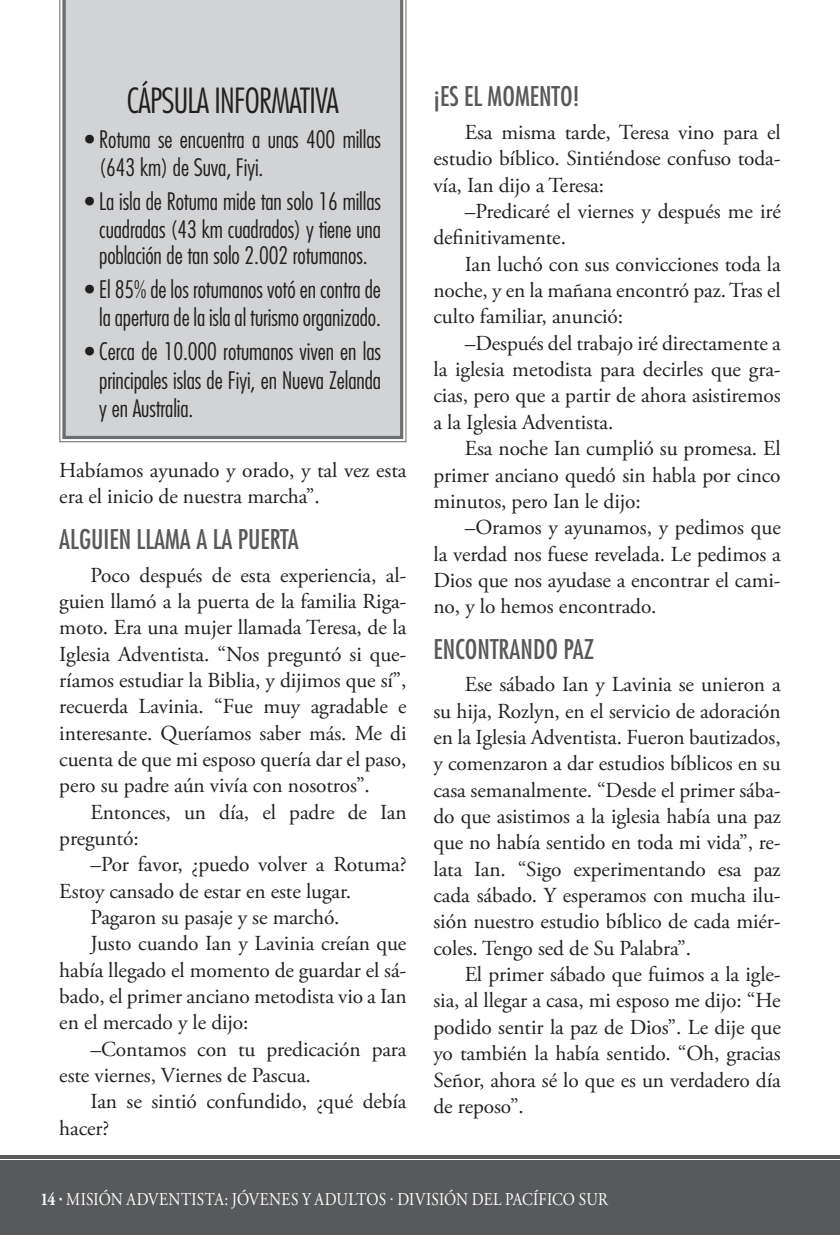
<style>
.page{position:relative;width:840px;height:1235px;background:#fff}
.page>*{position:absolute;margin:0;border:0;box-sizing:border-box;transform-origin:0 0}
.t1{font:300 condensed 33.75px "Futura Std";letter-spacing:-.025em;color:#231f20}
.t2{font:condensed 26.55px "Futura Std";color:#58595b}
.t3{font:300 condensed 23.4px/28.1px "Futura Std";letter-spacing:-.005em;color:#231f20;text-align:right}
.t4{font:21.38px/26.3px "Adobe Garamond Pro";letter-spacing:-.005em;color:#231f20;text-align:justify}
.t5{font:18px "Adobe Garamond Pro";letter-spacing:.01em;color:#fff;scale:.85 1}
.s1{font-weight:700}
</style>
<div class="page">
<svg style="left:59px;top:0;width:348px;height:443px"></svg>
<div style="left:62px;top:0;width:341px;height:439px;background:#d1d3d4"></div>
<div style="left:0;top:1160px;width:839px;height:75px;background:#58595b"></div>
<hr style="left:0;top:1155px;width:839px;height:3px;background:#58595b">
<h1 class="t1" style="left:127px;top:84px;width:213px">CÁPSULA INFORMATIVA</h1>
<p class="t3" style="left:99px;top:127px;width:283px;text-align:left;text-indent:-14px">• Rotuma se encuentra a unas 400 millas (643 km) de Suva, Fiyi.</p>
<p class="t3" style="left:85px;top:189px;width:297px">• La isla de Rotuma mide tan solo 16 millas cuadradas (43 km cuadrados) y tiene una</p>
<p class="t3" style="left:99px;top:243px;width:270px">población de tan solo 2.002 rotumanos.</p>
<p class="t3" style="left:85px;top:277px;width:297px">• El 85% de los rotumanos votó en contra de la apertura de la isla al turismo organizado.</p>
<p class="t3" style="left:99px;top:339px;width:283px;text-align:justify;text-indent:-14px">• Cerca de 10.000 rotumanos viven en las principales islas de Fiyi, en Nueva Zelanda y en Australia.</p>
<p class="t4" style="left:59px;top:458px;width:348px">Habíamos ayunado y orado, y tal vez esta era el inicio de nuestra marcha”.</p>
<p class="t2" style="left:59px;top:527px;width:241px">ALGUIEN LLAMA A LA PUERTA</p>
<p class="t4" style="left:59px;top:562px;width:349px;text-indent:31px">Poco después de esta experiencia, al&shy;guien llamó a la puerta de la familia Riga&shy;moto. Era una mujer llamada Teresa, de la Iglesia Adventista. “Nos preguntó si que&shy;ríamos estudiar la Biblia, y dijimos que sí”, recuerda Lavinia. “Fue muy agradable e interesante. Queríamos saber más. Me di cuenta de que mi esposo quería dar el paso, pero su padre aún vivía con nosotros”.</p>
<p class="t4" style="left:59px;top:799px;width:349px;text-indent:31px">Entonces, un día, el padre de Ian preguntó:</p>
<p class="t4" style="left:91px;top:852px;width:317px">–Por favor, ¿puedo volver a Rotuma?</p>
<p class="t4" style="left:59px;top:878px;width:293px">Estoy cansado de estar en este lugar.</p>
<p class="t4" style="left:91px;top:905px;width:250px">Pagaron su pasaje y se marchó.</p>
<p class="t4" style="left:91px;top:931px;width:317px">Justo cuando Ian y Lavinia creían que</p>
<p class="t4" style="left:59px;top:957px;width:348px">había llegado el momento de guardar el sá-</p>
<p class="t4" style="left:59px;top:984px;width:348px">bado, el primer anciano metodista vio a Ian</p>
<p class="t4" style="left:59px;top:1010px;width:191px">en el mercado y le dijo:</p>
<p class="t4" style="left:91px;top:1036px;width:317px">–Contamos con tu predicación para</p>
<p class="t4" style="left:59px;top:1063px;width:253px">este viernes, Viernes de Pascua.</p>
<p class="t4" style="left:91px;top:1089px;width:317px">Ian se sintió confundido, ¿qué debía</p>
<p class="t4" style="left:59px;top:1115px;width:52px">hacer?</p>
<p class="t2" style="left:433px;top:84px;width:147px">¡ES EL MOMENTO!</p>
<p class="t4" style="left:433px;top:120px;width:348px;text-indent:31px">Esa misma tarde, Teresa vino para el estudio bíblico. Sintiéndose confuso toda&shy;vía, Ian dijo a Teresa:</p>
<p class="t4" style="left:433px;top:199px;width:349px;text-indent:31px">–Predicaré el viernes y después me iré definitivamente.</p>
<p class="t4" style="left:433px;top:252px;width:348px;text-indent:31px">Ian luchó con sus convicciones toda la noche, y en la mañana encontró paz. Tras el culto familiar, anunció:</p>
<p class="t4" style="left:433px;top:331px;width:348px;text-indent:31px">–Después del trabajo iré directamente a la iglesia metodista para decirles que gra&shy;cias, pero que a partir de ahora asistiremos a la Iglesia Adventista.</p>
<p class="t4" style="left:433px;top:436px;width:348px;text-indent:31px">Esa noche Ian cumplió su promesa. El primer anciano quedó sin habla por cinco minutos, pero Ian le dijo:</p>
<p class="t4" style="left:433px;top:515px;width:349px;text-indent:31px">–Oramos y ayunamos, y pedimos que la verdad nos fuese revelada. Le pedimos a Dios que nos ayudase a encontrar el cami&shy;no, y lo hemos encontrado.</p>
<p class="t2" style="left:433px;top:637px;width:162px">ENCONTRANDO PAZ</p>
<p class="t4" style="left:433px;top:672px;width:348px;text-indent:31px">Ese sábado Ian y Lavinia se unieron a su hija, Rozlyn, en el servicio de adoración en la Iglesia Adventista. Fueron bautizados, y comenzaron a dar estudios bíblicos en su casa semanalmente. “Desde el primer sába&shy;do que asistimos a la iglesia había una paz que no había sentido en toda mi vida”, re&shy;lata Ian. “Sigo experimentando esa paz cada sábado. Y esperamos con mucha ilu&shy;sión nuestro estudio bíblico de cada miér&shy;coles. Tengo sed de Su Palabra”.</p>
<p class="t4" style="left:433px;top:962px;width:348px;text-indent:31px">El primer sábado que fuimos a la igle&shy;sia, al llegar a casa, mi esposo me dijo: “He podido sentir la paz de Dios”. Le dije que yo también la había sentido. “Oh, gracias Señor, ahora sé lo que es un verdadero día de reposo”.</p>
<p class="t5" style="left:40px;top:1190px;width:669px"><span class="s1">14 ·</span> MISIÓN ADVENTISTA: JÓVENES Y ADULTOS · DIVISIÓN DEL PACÍFICO SUR</p>
</div>
